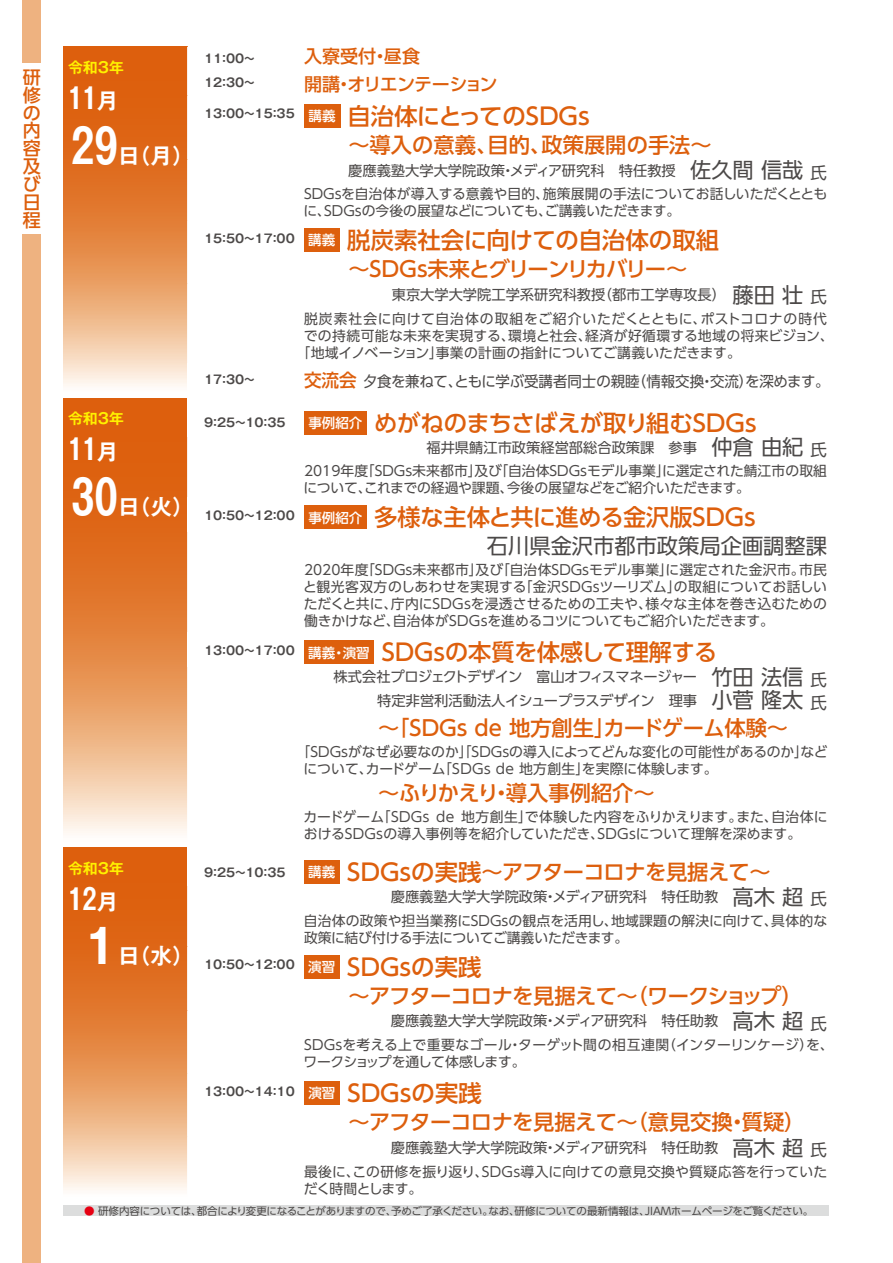
<style>
.page{position:relative;width:893px;height:1263px;background:#fff}
.page>*{position:absolute;margin:0;border:0;box-sizing:border-box;transform-origin:0 0}
.t1{font:700 28.65px "Gothic MB101 Pr 6 De";color:#fff}
.t2{font:500 23.4px "UD Shin Go Pr 6";letter-spacing:-.005em;color:#dd5f0d}
.t3{font:700 21.6px "Gothic MB101 Pr 6 De";color:#fff}
.t4{font:500 21.3px "UD Shin Go Pr 6";letter-spacing:-.025em;color:#dd5f0d}
.t5{font:500 21.3px "UD Shin Go Pr 6";color:#dd5f0d}
.t6{font:500 21.3px "UD Shin Go Pr 6";letter-spacing:-.09em;color:#dd5f0d}
.t7{font:21.3px "UD Shin Go Pr 6";color:#4c4948}
.t8{font:500 18px/18px "UD Shin Go Pr 6";letter-spacing:-.03em;color:#dd5f0d}
.t9{font:500 18px "UD Shin Go Pr 6";letter-spacing:-.055em;color:#dd5f0d}
.t10{font:14.85px "UD Shin Go Pr 6";letter-spacing:-.005em;color:#4c4948}
.t11{font:700 14.85px "Gothic MB101 Pr 6 De";color:#fff100}
.t12{font:14.25px "UD Shin Go Pr 6";color:#4c4948}
.t13{font:14.25px/23.4px "UD Shin Go Pr 6";letter-spacing:-.03em;color:#4c4948;text-align:right}
.t14{font:13.8px/17px "UD Shin Go Pr 6";color:#4c4948}
.t15{font:13.8px "UD Shin Go Pr 6";letter-spacing:.03em;color:#4c4948}
.t16{font:13.8px "UD Shin Go Pr 6";letter-spacing:.055em;color:#4c4948}
.t17{font:700 12px "Gothic MB101 Pr 6 De";color:#4c4948}
.t18{font:10.5px "UD Shin Go Pr 6";letter-spacing:-.025em;color:#4c4948}
.s1{font-size:21.6px}
.s2{font-size:47.1px}
.s3{font-size:21.3px}
.s4{font-size:16.5px}
.s5{font-weight:500;font-size:18px;color:#dd5f0d}
.s6{font-size:13.5px;color:#fff}
.s7{font-size:23.4px}
.s8{font-family:"UD Shin Go Pr 6";font-weight:500;font-size:13.5px;color:#fff}
.s9{font-family:"UD Shin Go Pr 6";font-weight:500;font-size:23.4px;color:#dd5f0d}
.s10{color:#e60012}
</style>
<div class="page">
<div style="left:64px;top:1206px;width:765px;height:10px;background:#dcdddd"></div>
<div style="left:23px;top:0;width:18px;height:1263px;background:#eeb280"></div>
<div style="left:21px;top:64px;width:22px;height:170px;background:#fff"></div>
<svg style="left:64px;top:47px;width:123px;height:339px;background:#e68c4c"></svg>
<svg style="left:187px;top:96px;width:1px;height:63px"></svg>
<svg style="left:187px;top:220px;width:1px;height:64px"></svg>
<div style="left:304px;top:104px;width:36px;height:24px;background:#dd5f0d"></div>
<div style="left:304px;top:229px;width:35px;height:23px;background:#dd5f0d"></div>
<svg style="left:64px;top:848px;width:123px;height:342px;background:#e68c4c"></svg>
<svg style="left:187px;top:946px;width:1px;height:64px"></svg>
<div style="left:304px;top:860px;width:35px;height:24px;background:#dd5f0d"></div>
<div style="left:304px;top:955px;width:35px;height:23px;background:#dd5f0d"></div>
<div style="left:304px;top:1081px;width:36px;height:24px;background:#dd5f0d"></div>
<svg style="left:64px;top:398px;width:123px;height:435px;background:#e68b4c"></svg>
<div style="left:304px;top:411px;width:63px;height:23px;background:#dd5f0d"></div>
<div style="left:304px;top:506px;width:63px;height:23px;background:#dd5f0d"></div>
<div style="left:304px;top:641px;width:70px;height:23px;background:#dd5f0d"></div>
<h3 class="t8" style="left:23px;top:68px;width:20px">研修の内容及び日程</h3>
<p class="t11" style="left:68px;top:55px;width:57px">令和3年</p>
<h1 class="t1" style="left:68px;top:74px;width:52px">11<span class="s1">月</span></h1>
<h3 class="t3" style="left:71px;top:137px;width:124px"><span class="s2">29</span>日（月）</h3>
<p class="t11" style="left:68px;top:406px;width:57px">令和3年</p>
<h1 class="t1" style="left:68px;top:426px;width:52px">11<span class="s1">月</span></h1>
<h3 class="t3" style="left:71px;top:489px;width:124px"><span class="s2">30</span>日（火）</h3>
<p class="t11" style="left:68px;top:855px;width:57px">令和3年</p>
<h1 class="t1" style="left:68px;top:875px;width:52px">12<span class="s1">月</span></h1>
<h3 class="t3" style="left:82px;top:938px;width:113px"><span class="s2">1</span>日（水）</h3>
<p class="t17" style="left:204px;top:48px;width:53px">11：00～</p>
<h3 class="t8" style="left:304px;top:46px;width:118px">入寮受付・昼食</h3>
<p class="t17" style="left:204px;top:72px;width:53px">12：30～</p>
<h3 class="t9" style="left:304px;top:70px;width:195px">開講・オリエンテーション</h3>
<h2 class="t2" style="left:204px;top:97px;width:387px"><sup>13：00～15：35</sup> <sup>講義</sup> 自治体にとってのSDGs</h2>
<h3 class="t5" style="left:348px;top:127px;width:365px">～導入の意義、目的、政策展開の手法～</h3>
<p class="t12" style="left:348px;top:159px;width:480px">慶應義塾大学大学院政策・メディア研究科　特任教授　<span class="s3">佐久間信哉</span><span class="s4">氏</span></p>
<p class="t14" style="left:304px;top:185px;width:525px">SDGsを自治体が導入する意義や目的、施策展開の手法についてお話しいただくとともに、SDGsの今後の展望などについても、ご講義いただきます。</p>
<h2 class="t2" style="left:204px;top:221px;width:516px"><sup>15：50～17：00</sup> <sup>講義</sup> 脱炭素社会に向けての自治体の取組</h2>
<h3 class="t6" style="left:348px;top:252px;width:340px">～SＤＧｓ未来とグリーンリカバリー～</h3>
<p class="t12" style="left:392px;top:283px;width:465px">東京大学大学院工学系研究科教授（都市工学専攻長）　<span class="s3">藤田壮</span><span class="s4">氏</span>　　</p>
<p class="t16" style="left:304px;top:307px;width:524px">脱炭素社会に向けて自治体の取組をご紹介いただくとともに、ポストコロナの時代</p>
<p class="t15" style="left:304px;top:324px;width:531px">での持続可能な未来を実現する、環境と社会、経済が好循環する地域の将来ビジョン、</p>
<p class="t14" style="left:297px;top:344px;width:446px">「地域イノベーション」事業の計画の指針についてご講義いただきます。</p>
<p class="t17" style="left:204px;top:370px;width:53px">17：30～</p>
<p class="t10" style="left:304px;top:370px;width:527px"><span class="s5">交流会</span>夕食を兼ねて、ともに学ぶ受講者同士の親睦（情報交換・交流）を深めます。</p>
<p class="t17" style="left:204px;top:413px;width:83px">9：25～10：35</p>
<h2 class="t2" style="left:308px;top:404px;width:456px"><sup>事例紹介</sup> めがねのまちさばえが取り組むSDGｓ</h2>
<p class="t12" style="left:426px;top:436px;width:402px">福井県鯖江市政策経営部総合政策課　参事　<span class="s3">仲倉由紀</span><span class="s4">氏</span></p>
<p class="t14" style="left:304px;top:462px;width:525px">2019年度「SDGs未来都市」及び「自治体SDGsモデル事業」に選定された鯖江市の取組について、これまでの経過や課題、今後の展望などをご紹介いただきます。</p>
<h2 class="t2" style="left:204px;top:498px;width:553px"><sup>10：50～12：00</sup> <sup>事例紹介</sup> 多様な主体と共に進める金沢版SDGs</h2>
<h3 class="t7" style="left:487px;top:529px;width:342px">石川県金沢市都市政策局企画調整課</h3>
<p class="t14" style="left:303px;top:561px;width:525px;text-align:justify">2020年度「SDGs未来都市」及び「自治体SDGsモデル事業」に選定された金沢市。市民と観光客双方のしあわせを実現する「金沢SDGsツーリズム」の取組についてお話しいただくと共に、庁内にSDGsを浸透させるための工夫や、様々な主体を巻き込むための働きかけなど、自治体がSDGsを進めるコツについてもご紹介いただきます。</p>
<h2 class="t2" style="left:204px;top:633px;width:515px"><sup>13：00～17：00</sup> <sup>講義・演習</sup> SDGsの本質を体感して理解する</h2>
<p class="t13" style="left:334px;top:665px;width:495px">株式会社プロジェクトデザイン　富山オフィスマネージャー <span class="s3">竹田法信</span><span class="s4">氏</span>特定非営利活動法人イシュープラスデザイン　理事　<span class="s3">小菅隆太</span><span class="s4">氏</span></p>
<h3 class="t5" style="left:378px;top:711px;width:411px">～「SDGs de 地方創生」カードゲーム体験～</h3>
<p class="t14" style="left:304px;top:743px;width:525px;text-indent:-7px">「SDGsがなぜ必要なのか」「SDGsの導入によってどんな変化の可能性があるのか」などについて、カードゲーム「SDGｓde 地方創生」を実際に体験します。</p>
<h3 class="t5" style="left:378px;top:775px;width:278px">～ふりかえり・導入事例紹介～</h3>
<p class="t14" style="left:303px;top:808px;width:526px">カードゲーム「SDGｓ de 地方創生」で体験した内容をふりかえります。また、自治体におけるSDGsの導入事例等を紹介していただき、SDGsについて理解を深めます。</p>
<p class="t17" style="left:204px;top:862px;width:83px">9：25～10：35</p>
<h3 class="t4" style="left:308px;top:855px;width:464px"><span class="s6">講義</span> <span class="s7">SDGsの実践</span>～アフターコロナを見据えて～</h3>
<p class="t12" style="left:391px;top:885px;width:438px">慶應義塾大学大学院政策・メディア研究科　特任助教　<span class="s3">高木超</span><span class="s4">氏</span></p>
<p class="t14" style="left:304px;top:912px;width:525px">自治体の政策や担当業務にSDGsの観点を活用し、地域課題の解決に向けて、具体的な政策に結び付ける手法についてご講義いただきます。</p>
<p class="t17" style="left:204px;top:955px;width:279px">10：50～12：00 <span class="s8">演習</span> <span class="s9">SDGsの実践</span></p>
<h3 class="t4" style="left:348px;top:978px;width:456px">～アフターコロナを見据えて～（ワークショップ）</h3>
<p class="t12" style="left:391px;top:1009px;width:438px">慶應義塾大学大学院政策・メディア研究科　特任助教　<span class="s3">高木超</span><span class="s4">氏</span></p>
<p class="t14" style="left:304px;top:1036px;width:532px">SDGsを考える上で重要なゴール・ターゲット間の相互連関（インターリンケージ）を、ワークショップを通して体感します。</p>
<p class="t17" style="left:204px;top:1081px;width:279px">13：00～14：10 <span class="s8">演習</span> <span class="s9">SDGsの実践</span></p>
<h3 class="t4" style="left:348px;top:1105px;width:459px">～アフターコロナを見据えて～（意見交換・質疑）</h3>
<p class="t12" style="left:391px;top:1136px;width:438px">慶應義塾大学大学院政策・メディア研究科　特任助教　<span class="s3">高木超</span><span class="s4">氏</span></p>
<p class="t14" style="left:304px;top:1162px;width:525px">最後に、この研修を振り返り、SDGs導入に向けての意見交換や質疑応答を行っていただく時間とします。</p>
<p class="t18" style="left:84px;top:1202px;width:731px"><span class="s10">●</span> 研修内容については、都合により変更になることがありますので、予めご了承ください。なお、研修についての最新情報は、JIAMホームページをご覧ください。</p>
</div>
